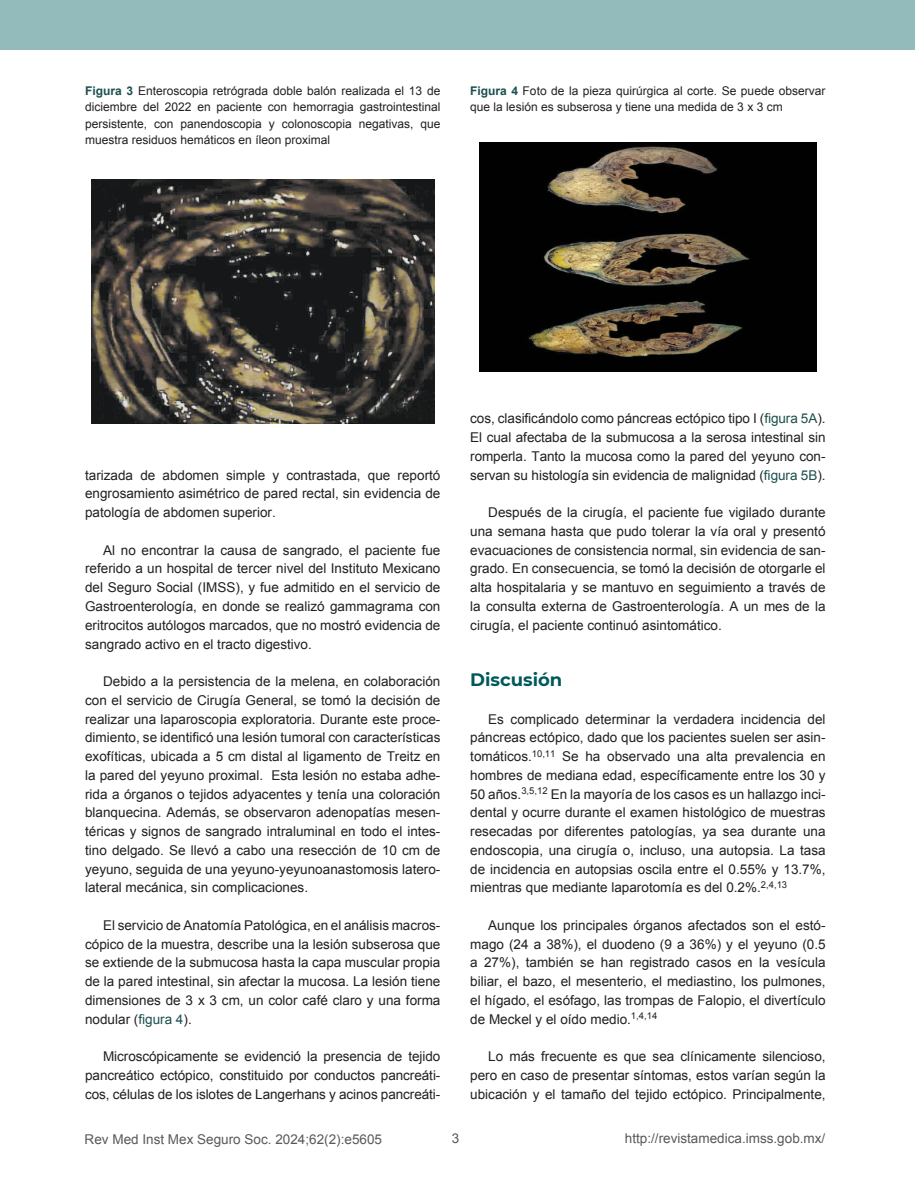
<style>
.page{position:relative;width:915px;height:1191px;background:#fff}
.page>*{position:absolute;margin:0;border:0;box-sizing:border-box;transform-origin:0 0}
.t1{font:700 18px "Montserrat";color:#01585b}
.t2{font:13.5px/18.8px "Arial";color:#231f20;text-align:justify}
.t3{font:13.5px "Arial";color:#58595b}
.t4{font:12px/16.5px "Arial";color:#231f20;text-align:justify}
.s1{font-weight:700;color:#1c4f4f}
.s2{color:#1c4f4f}
</style>
<div class="page">
<div style="left:0;top:0;width:914px;height:50px;background:#93bbbb"></div>
<img style="left:91px;top:179px;width:343px;height:244px">
<img style="left:479px;top:142px;width:337px;height:229px">
<p class="t4" style="left:85px;top:82px;width:357px"><span class="s1">Figura 3</span> Enteroscopia retrógrada doble balón realizada el 13 de diciembre del 2022 en paciente con hemorragia gastrointestinal persistente, con panendoscopia y colonoscopia negativas, que muestra residuos hemáticos en íleon proximal</p>
<p class="t4" style="left:470px;top:82px;width:357px"><span class="s1">Figura 4</span> Foto de la pieza quirúrgica al corte. Se puede observar que la lesión es subserosa y tiene una medida de 3 x 3 cm</p>
<p class="t2" style="left:85px;top:466px;width:357px">tarizada de abdomen simple y contrastada, que reportó engrosamiento asimétrico de pared rectal, sin evidencia de patología de abdomen superior.</p>
<p class="t2" style="left:85px;top:541px;width:357px;text-indent:18px">Al no encontrar la causa de sangrado, el paciente fue referido a un hospital de tercer nivel del Instituto Mexicano del Seguro Social (IMSS), y fue admitido en el servicio de Gastroenterología, en donde se realizó gammagrama con eritrocitos autólogos marcados, que no mostró evidencia de sangrado activo en el tracto digestivo.</p>
<p class="t2" style="left:85px;top:672px;width:357px;text-indent:18px">Debido a la persistencia de la melena, en colaboración con el servicio de Cirugía General, se tomó la decisión de realizar una laparoscopia exploratoria. Durante este proce&shy;dimiento, se identificó una lesión tumoral con características exofíticas, ubicada a 5 cm distal al ligamento de Treitz en la pared del yeyuno proximal. Esta lesión no estaba adhe&shy;rida a órganos o tejidos adyacentes y tenía una coloración blanquecina. Además, se observaron adenopatías mesen&shy;téricas y signos de sangrado intraluminal en todo el intes&shy;tino delgado. Se llevó a cabo una resección de 10 cm de yeyuno, seguida de una yeyuno-yeyunoanastomosis latero&shy;lateral mecánica, sin complicaciones.</p>
<p class="t2" style="left:85px;top:916px;width:357px;text-indent:18px">El servicio de Anatomía Patológica, en el análisis macros&shy;cópico de la muestra, describe una la lesión subserosa que se extiende de la submucosa hasta la capa muscular propia de la pared intestinal, sin afectar la mucosa. La lesión tiene dimensiones de 3 x 3 cm, un color café claro y una forma nodular (<span class="s2">figura 4</span>).</p>
<p class="t2" style="left:85px;top:1047px;width:356px;text-indent:18px">Microscópicamente se evidenció la presencia de tejido pancreático ectópico, constituido por conductos pancreáti&shy;cos, células de los islotes de Langerhans y acinos pancreáti-</p>
<p class="t2" style="left:470px;top:409px;width:356px">cos, clasificándolo como páncreas ectópico tipo I (<span class="s2">figura 5A</span>).<br>El cual afectaba de la submucosa a la serosa intestinal sin romperla. Tanto la mucosa como la pared del yeyuno con&shy;servan su histología sin evidencia de malignidad (<span class="s2">figura 5B</span>).</p>
<p class="t2" style="left:470px;top:503px;width:357px;text-indent:18px">Después de la cirugía, el paciente fue vigilado durante una semana hasta que pudo tolerar la vía oral y presentó evacuaciones de consistencia normal, sin evidencia de san&shy;grado. En consecuencia, se tomó la decisión de otorgarle el alta hospitalaria y se mantuvo en seguimiento a través de la consulta externa de Gastroenterología. A un mes de la cirugía, el paciente continuó asintomático.</p>
<h1 class="t1" style="left:470px;top:666px;width:94px">Discusión</h1>
<p class="t2" style="left:470px;top:709px;width:357px;text-indent:18px">Es complicado determinar la verdadera incidencia del páncreas ectópico, dado que los pacientes suelen ser asin&shy;tomáticos.<sup>10,11</sup> Se ha observado una alta prevalencia en hombres de mediana edad, específicamente entre los 30 y 50 años.<sup>3,5,12</sup> En la mayoría de los casos es un hallazgo inci&shy;dental y ocurre durante el examen histológico de muestras resecadas por diferentes patologías, ya sea durante una endoscopia, una cirugía o, incluso, una autopsia. La tasa de incidencia en autopsias oscila entre el 0.55% y 13.7%, mientras que mediante laparotomía es del 0.2%.<sup>2,4,13</sup></p>
<p class="t2" style="left:470px;top:916px;width:357px;text-indent:18px">Aunque los principales órganos afectados son el estó&shy;mago (24 a 38%), el duodeno (9 a 36%) y el yeyuno (0.5 a 27%), también se han registrado casos en la vesícula biliar, el bazo, el mesenterio, el mediastino, los pulmones, el hígado, el esófago, las trompas de Falopio, el divertículo de Meckel y el oído medio.<sup>1,4,14</sup></p>
<p class="t2" style="left:470px;top:1047px;width:357px;text-indent:18px">Lo más frecuente es que sea clínicamente silencioso, pero en caso de presentar síntomas, estos varían según la ubicación y el tamaño del tejido ectópico. Principalmente,</p>
<p class="t3" style="left:85px;top:1130px;width:299px">Rev Med Inst Mex Seguro Soc. 2024;62(2):e5605</p>
<p class="t3" style="left:451px;top:1129px;width:9px">3</p>
<p class="t3" style="left:624px;top:1129px;width:202px">http://revistamedica.imss.gob.mx/</p>
</div>
